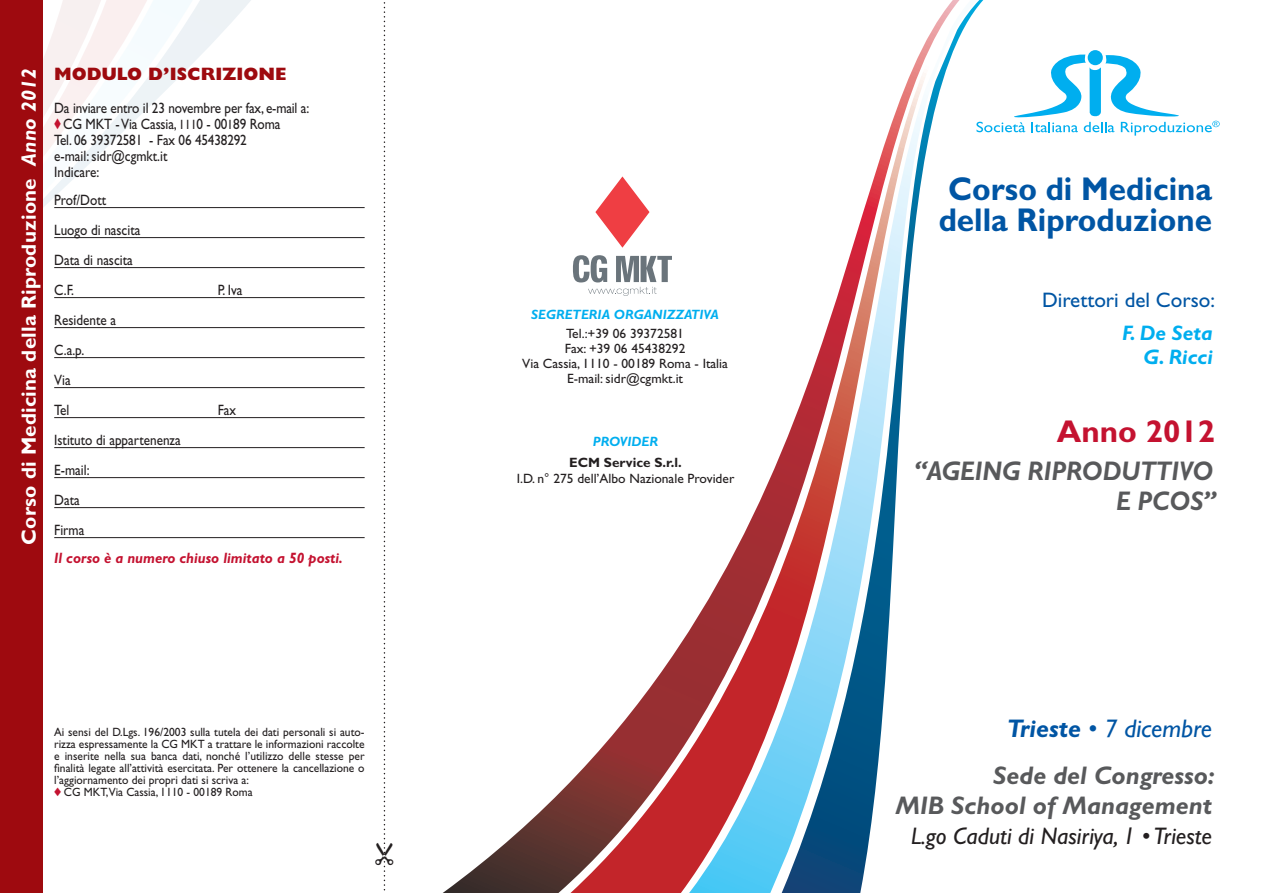
<style>
.page{position:relative;width:1263px;height:893px;background:#fff}
.page>*{position:absolute;margin:0;border:0;box-sizing:border-box;transform-origin:0 0}
.t1{font:700 33px/31.5px "Gill Sans";color:#0055a4;scale:.95 1}
.t2{font:700 31.5px "Gill Sans";color:#c41230}
.t3{font:italic 700 27px/30px "Gill Sans";color:#58595b;scale:.93 1}
.t4{font:italic 700 25.5px/47px "Gill Sans";color:#58595b;text-align:center}
.t5{font:italic 24px "Gill Sans";color:#231f20}
.t6{font:21px "Gill Sans";color:#0055a4}
.t7{font:italic 700 21px/24px "Gill Sans";color:#00aeef;text-align:right}
.t8{font:700 20.7px "Gill Sans";letter-spacing:.01em;color:#fff}
.t9{font:800 18px "Gill Sans";color:#9e0a0f}
.t10{font:15px/30px "Gill Sans";color:#231f20;scale:.88 1}
.t11{font:italic 700 15px "Gill Sans";color:#c41230;scale:.96 1}
.t12{font:13.5px/15px "Gill Sans";color:#231f20;text-align:center}
.t13{font:italic 700 13.5px "Gill Sans";color:#00aeef}
.t14{font:700 13.5px "Gill Sans";color:#231f20}
.t15{font:12px/12px "Gill Sans";color:#231f20;text-align:justify;scale:.96 1}
.s1{font-style:italic}
.s2{color:#c41230}
.s3{font-size:13.5px}
.s4{color:#0055a4}
.s5{font-weight:400;color:#0055a4}
</style>
<div class="page">
<svg style="left:1088px;top:50px;width:15px;height:15px"></svg>
<svg style="left:983px;top:54px;width:237px;height:82px"></svg>
<svg style="left:443px;top:0;width:516px;height:893px"></svg>
<hr style="left:54px;top:207px;width:311px;height:1px;background:#231f20">
<hr style="left:54px;top:237px;width:311px;height:1px;background:#231f20">
<hr style="left:54px;top:267px;width:311px;height:1px;background:#231f20">
<hr style="left:54px;top:297px;width:311px;height:1px;background:#231f20">
<hr style="left:54px;top:327px;width:311px;height:1px;background:#231f20">
<hr style="left:54px;top:357px;width:311px;height:1px;background:#231f20">
<hr style="left:54px;top:387px;width:311px;height:1px;background:#231f20">
<hr style="left:54px;top:417px;width:311px;height:1px;background:#231f20">
<hr style="left:54px;top:447px;width:311px;height:1px;background:#231f20">
<hr style="left:54px;top:477px;width:311px;height:1px;background:#231f20">
<hr style="left:54px;top:507px;width:311px;height:1px;background:#231f20">
<hr style="left:54px;top:537px;width:311px;height:1px;background:#231f20">
<div style="left:0;top:0;width:43px;height:893px;background:#9e0a0f"></div>
<svg style="left:383px;top:2px;width:3px;height:889px"></svg>
<h3 class="t8" style="left:16px;top:545px;width:479px;rotate:-90deg">Corso di Medicina della Riproduzione <span class="s1">Anno 2012</span></h3>
<h3 class="t9" style="left:54px;top:64px;width:234px">MODULO D’ISCRIZIONE</h3>
<p class="t10" style="left:54px;top:93px;width:291px">Da inviare entro il 23 novembre per fax, e-mail a:</p>
<p class="t10" style="left:54px;top:116px;width:258px;line-height:16.2px"><span class="s2">◆</span> CG MKT - Via Cassia, <span class="s3">111</span>0 - 00<span class="s3">1</span>89 Roma<br>Tel. 06 39372581 - Fax 06 45438292 e-mail: sidr@cgmkt.it<br>Indicare:</p>
<p class="t10" style="left:54px;top:185px;width:99px">Prof/Dott<br>Luogo di nascita<br>Data di nascita<br>C.F.</p>
<p class="t10" style="left:218px;top:275px;width:30px">P. Iva</p>
<p class="t10" style="left:54px;top:305px;width:72px">Residente a<br>C.a.p.<br>Via<br>Tel</p>
<p class="t10" style="left:218px;top:395px;width:22px">Fax</p>
<p class="t10" style="left:54px;top:425px;width:145px">Istituto di appartenenza<br>E-mail:<br>Data<br>Firma</p>
<p class="t11" style="left:54px;top:550px;width:302px">Il corso è a numero chiuso limitato a 50 posti.</p>
<p class="t15" style="left:54px;top:726px;width:325px">Ai sensi del D.Lgs. 196/2003 sulla tutela dei dati personali si auto&shy;rizza espressamente la CG MKT a trattare le informazioni raccolte e inserite nella sua banca dati, nonché l’utilizzo delle stesse per finalità legate all’attività esercitata. Per ottenere la cancellazione o l’aggiornamento dei propri dati si scriva a:</p>
<p class="t15" style="left:54px;top:786px;width:208px"><span class="s2">◆</span> CG MKT,Via Cassia, 1110 - 00189 Roma</p>
<p class="t13" style="left:531px;top:307px;width:189px">SEGRETERIA ORGANIZZATIVA</p>
<p class="t12" style="left:522px;top:326px;width:207px">Tel.:+39 06 39372581<br>Fax: +39 06 45438292<br>Via Cassia, 1110 - 00189 Roma - Italia<br>E-mail: sidr@cgmkt.it</p>
<p class="t13" style="left:593px;top:434px;width:17px">provi</p>
<p class="t13" style="left:631px;top:434px;width:20px">der</p>
<p class="t14" style="left:569px;top:454px;width:114px">ECM Service S.r.l.</p>
<p class="t12" style="left:517px;top:471px;width:219px">I.D. n° 275 dell’Albo Nazionale Provider</p>
<h1 class="t1" style="left:939px;top:173px;width:289px">Corso di Medicina della Riproduzione</h1>
<h3 class="t6" style="left:1042px;top:288px;width:174px">Direttori del Corso:</h3>
<h3 class="t7" style="left:1122px;top:321px;width:92px">F. De Seta<br>G. Ricci</h3>
<h2 class="t2" style="left:1057px;top:413px;width:160px">Anno 2012</h2>
<h3 class="t3" style="left:914px;top:456px;width:48px">“Ageing</h3>
<h3 class="t3" style="left:1116px;top:456px;width:109px;text-indent:-88px">riproduttivo<br>e PCOS”</h3>
<h3 class="t4" style="left:993px;top:705px;width:223px"><span class="s4">Trieste</span> <span class="s5">• 7 dicembre<br></span>Sede del Congresso:</h3>
<h3 class="t4" style="left:896px;top:782px;width:318px">MIB School of Management</h3>
<h3 class="t5" style="left:911px;top:822px;width:303px">L.go Caduti di Nasiriya, 1 • Trieste</h3>
</div>
